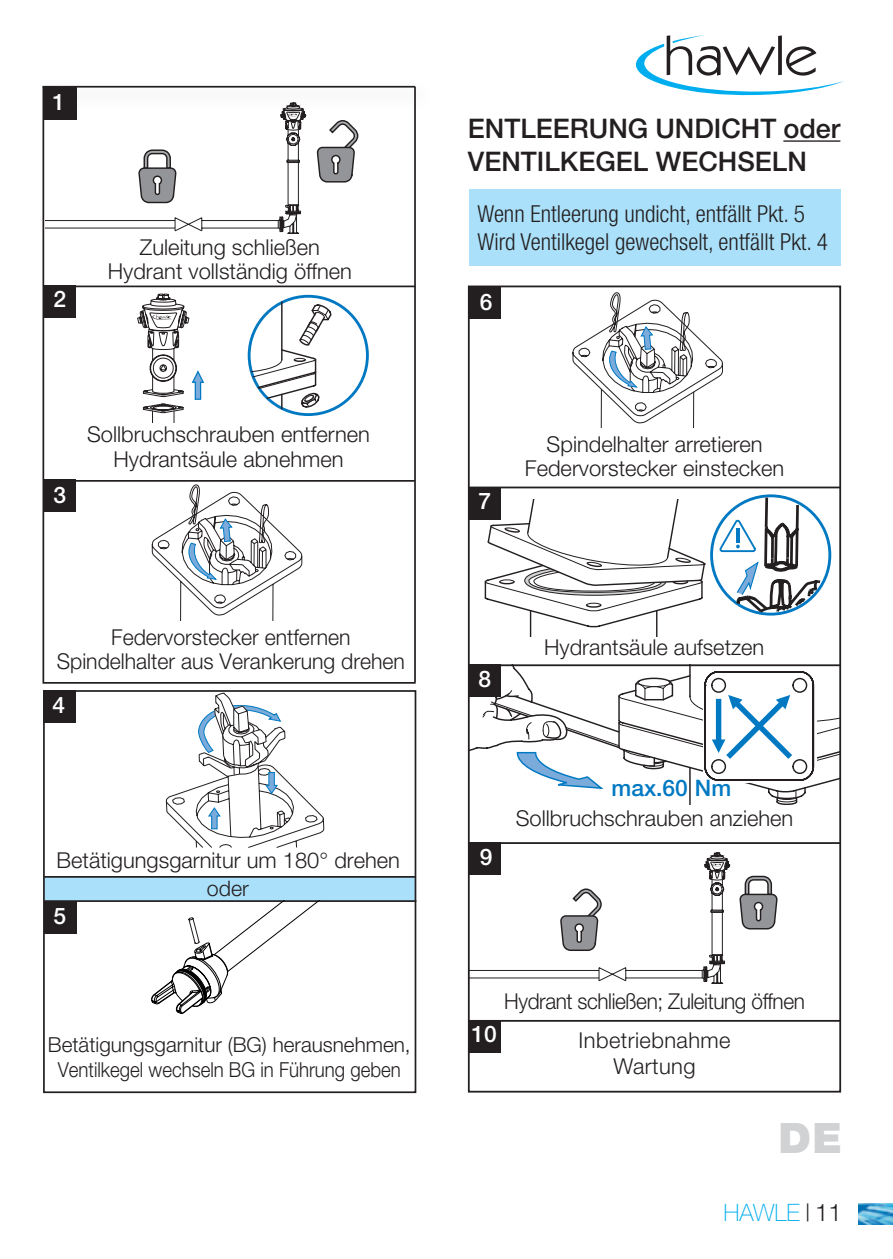
<style>
.page{position:relative;width:893px;height:1259px;background:#fff}
.page>*{position:absolute;margin:0;border:0;box-sizing:border-box;transform-origin:0 0}
.t1{font:900 42px "Helvetica Neue LT Pro";color:#d1d2d4}
.Titel_3{font:500 27px/32.4px "Helvetica Neue LT Pro";color:#231f20}
.t2{font:100 24px "Helvetica Neue LT Pro";color:#00adee}
.Beschreiben1{font:300 condensed 23.4px "Helvetica Neue LT Pro";color:#231f20}
.t3{font:500 22.8px "Helvetica Neue LT Pro";color:#fff}
.t4{font:500 22.8px "Helvetica Neue LT Pro";color:#0079c2}
.Beschreiben1-2{font:300 21.9px "Helvetica Neue LT Pro";color:#231f20}
.Beschreiben1-3{font:300 21.9px "Helvetica Neue LT Pro";letter-spacing:-.02em;color:#231f20;scale:.95 1}
.Beschreiben1-4{font:300 21.9px "Helvetica Neue LT Pro";letter-spacing:.02em;color:#231f20}
.Beschreiben1-5{font:300 21.3px "Helvetica Neue LT Pro";color:#231f20}
.Beschreiben1-6{font:300 20.7px "Helvetica Neue LT Pro";color:#231f20}
.Beschreiben1-7{font:300 20.7px "Helvetica Neue LT Pro";color:#231f20;scale:.9 1}
.s1{font-weight:300;font-stretch:expanded;color:#231f20}
.s2{font-weight:300;color:#231f20}
</style>
<div class="page">
<svg style="left:635px;top:35px;width:209px;height:61px"></svg>
<img style="left:859px;top:1203px;width:34px;height:22px">
<hr style="left:783px;top:140px;width:57px;height:2px;background:#231f20">
<div style="left:469px;top:189px;width:371px;height:77px;background:#aae0f9"></div>
<div style="left:44px;top:876px;width:372px;height:25px;background:#aae0f9"></div>
<div style="left:43px;top:690px;width:373px;height:403px;border:2px solid #231f20"></div>
<div style="left:44px;top:87px;width:32px;height:33px;background:#231f20"></div>
<div style="left:44px;top:285px;width:32px;height:33px;background:#231f20"></div>
<div style="left:44px;top:479px;width:32px;height:33px;background:#231f20"></div>
<div style="left:43px;top:690px;width:33px;height:33px;background:#231f20"></div>
<div style="left:44px;top:901px;width:33px;height:32px;background:#231f20"></div>
<hr style="left:44px;top:285px;width:371px;height:2px;background:#231f20">
<hr style="left:46px;top:480px;width:369px;height:2px;background:#231f20">
<hr style="left:42px;top:682px;width:374px;height:1px;background:#231f20">
<hr style="left:44px;top:876px;width:372px;height:1px;background:#231f20">
<hr style="left:44px;top:900px;width:372px;height:2px;background:#231f20">
<hr style="left:42px;top:87px;width:2px;height:595px;background:#231f20">
<div style="left:248px;top:295px;width:121px;height:121px;border:3px solid #0079c2;border-radius:50%"></div>
<hr style="left:281px;top:302px;width:2px;height:58px;background:#231f20">
<svg style="left:251px;top:303px;width:82px;height:106px"></svg>
<svg style="left:45px;top:112px;width:261px;height:122px"></svg>
<svg style="left:316px;top:120px;width:43px;height:63px"></svg>
<hr style="left:414px;top:87px;width:2px;height:595px;background:#231f20">
<svg style="left:152px;top:484px;width:150px;height:136px"></svg>
<svg style="left:166px;top:692px;width:158px;height:156px"></svg>
<svg style="left:138px;top:294px;width:66px;height:128px"></svg>
<div style="left:38px;top:78px;width:399px;height:34px;background:#231f20;opacity:.3"></div>
<hr style="left:42px;top:86px;width:373px;height:2px;background:#231f20">
<svg style="left:469px;top:666px;width:371px;height:138px"></svg>
<div style="left:469px;top:287px;width:32px;height:32px;background:#231f20"></div>
<div style="left:469px;top:487px;width:32px;height:32px;background:#231f20"></div>
<div style="left:469px;top:665px;width:32px;height:32px;background:#231f20"></div>
<div style="left:469px;top:842px;width:32px;height:33px;background:#231f20"></div>
<div style="left:469px;top:1020px;width:32px;height:32px;background:#231f20"></div>
<hr style="left:469px;top:486px;width:371px;height:2px;background:#231f20">
<hr style="left:469px;top:664px;width:371px;height:2px;background:#231f20">
<hr style="left:469px;top:842px;width:371px;height:2px;background:#231f20">
<hr style="left:469px;top:1020px;width:371px;height:1px;background:#231f20">
<svg style="left:469px;top:852px;width:261px;height:131px"></svg>
<svg style="left:739px;top:875px;width:39px;height:55px"></svg>
<svg style="left:572px;top:292px;width:151px;height:136px"></svg>
<svg style="left:485px;top:497px;width:335px;height:139px"></svg>
<svg style="left:142px;top:900px;width:191px;height:114px"></svg>
<p class="t3" style="left:52px;top:89px;width:14px">1</p>
<p class="t3" style="left:54px;top:285px;width:14px">2</p>
<p class="Beschreiben1-2" style="left:140px;top:233px;width:182px">Zuleitung schließen</p>
<p class="Beschreiben1-2" style="left:108px;top:258px;width:246px">Hydrant vollständig öffnen</p>
<p class="t3" style="left:54px;top:481px;width:14px">3</p>
<p class="Beschreiben1-2" style="left:87px;top:421px;width:284px">Sollbruchschrauben entfernen</p>
<p class="Beschreiben1-2" style="left:114px;top:445px;width:231px">Hydrantsäule abnehmen</p>
<p class="Beschreiben1-2" style="left:111px;top:624px;width:241px">Federvorstecker entfernen</p>
<p class="Beschreiben1-2" style="left:57px;top:648px;width:350px">Spindelhalter aus Verankerung drehen</p>
<p class="t3" style="left:52px;top:691px;width:14px">4</p>
<p class="Beschreiben1-2" style="left:57px;top:846px;width:345px">Betätigungsgarnitur um 180° drehen</p>
<p class="Beschreiben1-5" style="left:207px;top:875px;width:43px">oder</p>
<p class="t3" style="left:54px;top:902px;width:14px">5</p>
<p class="Beschreiben1-6" style="left:48px;top:1032px;width:364px">Betätigungsgarnitur (BG) herausnehmen,</p>
<p class="Beschreiben1-7" style="left:58px;top:1056px;width:383px">Ventilkegel wechseln BG in Führung geben</p>
<p class="Titel_3" style="left:468px;top:112px;width:374px">ENTLEERUNG UNDICHT oder<br>VENTILKEGEL WECHSELN</p>
<p class="Beschreiben1" style="left:477px;top:200px;width:329px">Wenn Entleerung undicht, entfällt Pkt. 5</p>
<p class="Beschreiben1" style="left:477px;top:228px;width:352px">Wird Ventilkegel gewechselt, entfällt Pkt. 4</p>
<p class="t3" style="left:480px;top:288px;width:14px">6</p>
<p class="t3" style="left:479px;top:488px;width:14px">7</p>
<p class="Beschreiben1-2" style="left:547px;top:431px;width:217px">Spindelhalter arretieren</p>
<p class="Beschreiben1-2" style="left:525px;top:455px;width:261px">Federvorstecker einstecken</p>
<p class="t3" style="left:479px;top:665px;width:14px">8</p>
<p class="Beschreiben1-2" style="left:544px;top:634px;width:222px">Hydrantsäule aufsetzen</p>
<p class="t3" style="left:480px;top:843px;width:14px">9</p>
<p class="t4" style="left:611px;top:774px;width:121px">max.60 Nm</p>
<p class="Beschreiben1-2" style="left:516px;top:805px;width:279px">Sollbruchschrauben anziehen</p>
<p class="t3" style="left:471px;top:1020px;width:27px">10</p>
<p class="Beschreiben1-3" style="left:504px;top:987px;width:318px">Hydrant schließen; Zuleitung öffnen</p>
<p class="Beschreiben1-4" style="left:578px;top:1027px;width:154px">Inbetriebnahme</p>
<p class="Beschreiben1-4" style="left:613px;top:1053px;width:84px">Wartung</p>
<p class="t1" style="left:778px;top:1112px;width:65px">DE</p>
<p class="t2" style="left:724px;top:1198px;width:120px">HAWLE <span class="s1">|</span> <span class="s2">11</span></p>
</div>
